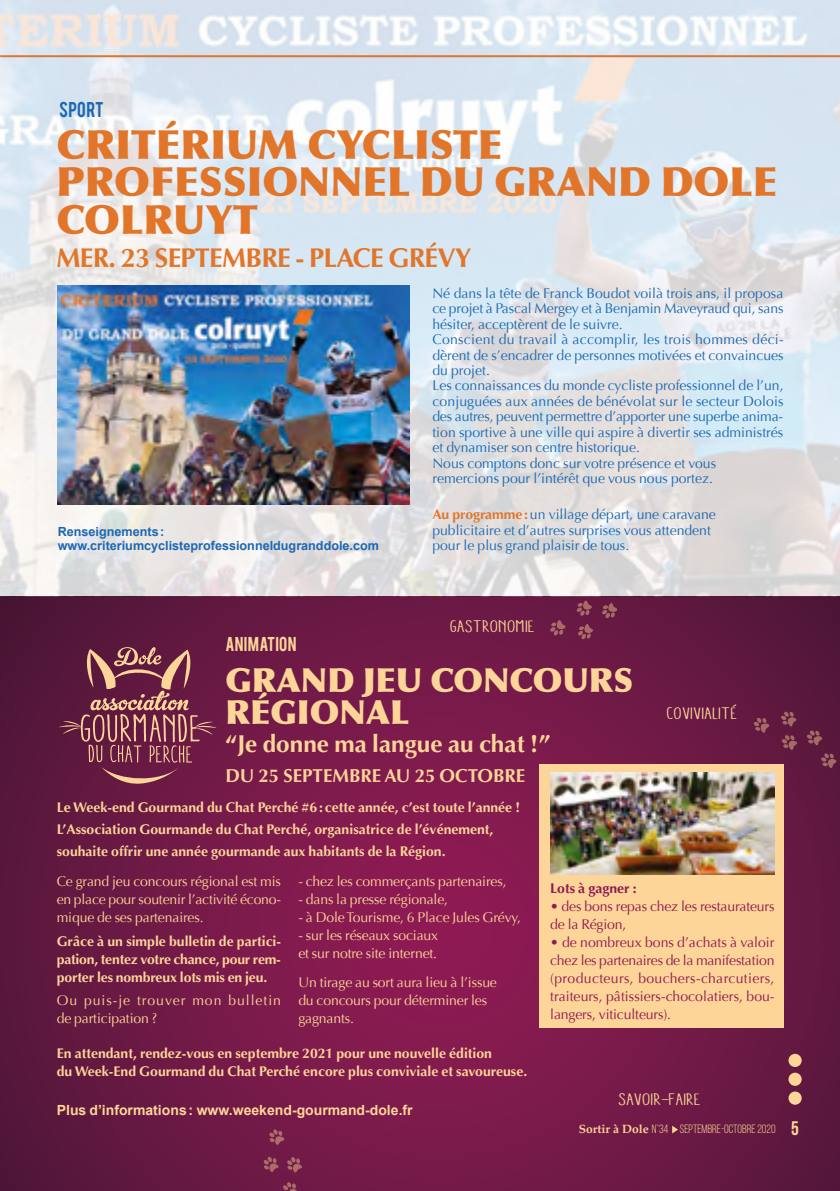
<style>
.page{position:relative;width:840px;height:1191px;background:#fff}
.page>*{position:absolute;margin:0;border:0;box-sizing:border-box;transform-origin:0 0}
.t1{font:900 40.4px/37.6px "Optima";color:#e1762b}
.t2{font:900 33.4px/32px "Optima";color:#fdd598}
.t3{font:700 27px "Optima";letter-spacing:-.025em;color:#e1762b}
.t4{font:700 24.4px "Optima";color:#fdd598}
.t5{font:700 18.6px "Optima";color:#fdd598}
.t6{font:condensed 16.8px "Aracne";color:#fdd598;scale:1.36 1}
.t7{font:16.8px "Bebas";letter-spacing:.01em;color:#1d68b1}
.t8{font:15.8px "Bebas";letter-spacing:.025em;color:#fdd598}
.t9{font:14px/15.4px "Optima";color:#1d68b1}
.t10{font:700 14px/18px "Optima";color:#fdd598}
.t11{font:14px/18px "Optima";letter-spacing:-.01em;color:#fdd598}
.t12{font:14px/18px "Optima";letter-spacing:-.01em;color:#901a53}
.t13{font:700 14px "Arial";color:#fdd598}
.t14{font:14px/18px "Optima";letter-spacing:.07em;color:#fdd598}
.t15{font:700 14px "Optima";color:#901a53}
.t16{font:700 12.6px/14px "Arial";color:#1d68b1}
.t17{font:12px "Bebas Neue";color:#fdd598}
.s1{font-weight:700;color:#e1762b}
.s2{font-family:"Palatino";font-weight:700}
.s3{font-weight:700;font-size:19.6px}
</style>
<div class="page">
<svg style="left:0;top:596px;width:839px;height:595px;background:#6f1946"></svg>
<img style="left:0;top:0;width:839px;height:596px">
<hr style="left:0;top:55px;width:839px;height:2px;background:#e1762b">
<img style="left:58px;top:285px;width:351px;height:220px">
<svg style="left:671px;top:1125px;width:6px;height:8px"></svg>
<div style="left:788px;top:1091px;width:13px;height:13px;background:#fdd598;border-radius:50%"></div>
<div style="left:788px;top:1072px;width:13px;height:13px;background:#fdd598;border-radius:50%"></div>
<div style="left:788px;top:1053px;width:13px;height:14px;background:#fdd598;border-radius:50%"></div>
<svg style="left:753px;top:716px;width:16px;height:17px"></svg>
<svg style="left:780px;top:709px;width:16px;height:17px"></svg>
<svg style="left:781px;top:733px;width:15px;height:17px"></svg>
<svg style="left:806px;top:728px;width:15px;height:17px"></svg>
<svg style="left:820px;top:751px;width:16px;height:17px"></svg>
<svg style="left:550px;top:620px;width:15px;height:16px"></svg>
<svg style="left:577px;top:624px;width:15px;height:18px"></svg>
<svg style="left:576px;top:600px;width:15px;height:17px"></svg>
<svg style="left:601px;top:603px;width:16px;height:17px"></svg>
<svg style="left:268px;top:1129px;width:16px;height:16px"></svg>
<svg style="left:261px;top:1156px;width:17px;height:16px"></svg>
<svg style="left:285px;top:1157px;width:17px;height:15px"></svg>
<svg style="left:281px;top:1182px;width:17px;height:9px"></svg>
<svg style="left:59px;top:647px;width:158px;height:138px;background:#7c384f"></svg>
<div style="left:539px;top:764px;width:244px;height:263px;background:#fdd598"></div>
<img style="left:550px;top:772px;width:224px;height:102px">
<p class="t7" style="left:59px;top:97px;width:46px">SPORT</p>
<h1 class="t1" style="left:56px;top:126px;width:722px">CRITÉRIUM CYCLISTE<br>PROFESSIONNEL DU GRAND DOLE<br>COLRUYT</h1>
<h3 class="t3" style="left:56px;top:242px;width:416px">MER. 23 SEPTEMBRE - PLACE GRÉVY</h3>
<p class="t16" style="left:58px;top:525px;width:322px">Renseignements: www.criteriumcyclisteprofessionneldugranddole.com</p>
<p class="t9" style="left:432px;top:286px;width:353px">Né dans la tête de Franck Boudot voilà trois ans, il proposa ce projet à Pascal Mergey et à Benjamin Maveyraud qui, sans hésiter, acceptèrent de le suivre.<br>Conscient du travail à accomplir, les trois hommes déci&shy;dèrent de s’encadrer de personnes motivées et convaincues du projet.<br>Les connaissances du monde cycliste professionnel de l’un, conjuguées aux années de bénévolat sur le secteur Dolois des autres, peuvent permettre d’apporter une superbe anima&shy;tion sportive à une ville qui aspire à divertir ses administrés et dynamiser son centre historique.<br>Nous comptons donc sur votre présence et vous remercions pour l’intérêt que vous nous portez.</p>
<p class="t9" style="left:432px;top:507px;width:285px"><span class="s1">Au programme :</span>un village départ, une caravane publicitaire et d’autres surprises vous attendent pour le plus grand plaisir de tous.</p>
<p class="t6" style="left:450px;top:617px;width:64px">GASTRONOMIE</p>
<p class="t8" style="left:225px;top:632px;width:73px">ANIMATION</p>
<h2 class="t2" style="left:225px;top:664px;width:409px">GRAND JEU CONCOURS<br>RÉGIONAL</h2>
<h3 class="t4" style="left:225px;top:729px;width:326px">“Je donne ma langue au chat !”</h3>
<h3 class="t5" style="left:225px;top:765px;width:301px">DU 25 SEPTEMBRE AU 25 OCTOBRE</h3>
<p class="t10" style="left:57px;top:796px;width:464px;line-height:22px">Le Week-end Gourmand du Chat Perché #6:cette année, c’est toute l’année !<br>L’Association Gourmande du Chat Perché, organisatrice de l’événement, souhaite offrir une année gourmande aux habitants de la Région.</p>
<p class="t6" style="left:666px;top:704px;width:54px">COVIVIALITÉ</p>
<p class="t11" style="left:57px;top:872px;width:226px;text-align:justify">Ce grand jeu concours régional est mis en place pour soutenir l’activité écono&shy;mique de ses partenaires.</p>
<p class="t10" style="left:57px;top:932px;width:226px;text-align:justify">Grâce à un simple bulletin de partici&shy;pation, tentez votre chance, pour rem&shy;porter les nombreux lots mis en jeu.</p>
<p class="t14" style="left:57px;top:991px;width:226px">Ou puis-je trouver mon bulletin de participation ?</p>
<p class="t11" style="left:298px;top:872px;width:210px">- chez les commerçants partenaires,</p>
<p class="t11" style="left:298px;top:890px;width:151px">- dans la presse régionale,</p>
<p class="t11" style="left:298px;top:908px;width:224px">- à Dole Tourisme, 6 Place Jules Grévy,</p>
<p class="t11" style="left:298px;top:926px;width:141px">- sur les réseaux sociaux et sur notre site internet.</p>
<p class="t11" style="left:298px;top:973px;width:200px">Un tirage au sort aura lieu à l’issue du concours pour déterminer les gagnants.</p>
<p class="t10" style="left:57px;top:1044px;width:472px">En attendant, rendez-vous en septembre 2021 pour une nouvelle édition<br>du Week-End Gourmand du Chat Perché encore plus conviviale et savoureuse.</p>
<p class="t13" style="left:57px;top:1100px;width:357px">Plus d’informations: www.weekend-gourmand-dole.fr</p>
<p class="t15" style="left:550px;top:880px;width:88px">Lots à gagner :</p>
<p class="t12" style="left:550px;top:897px;width:226px">• des bons repas chez les restaurateurs de la Région,</p>
<p class="t12" style="left:550px;top:933px;width:226px;text-align:justify">• de nombreux bons d’achats à valoir chez les partenaires de la manifestation (producteurs, bouchers-charcutiers, traiteurs, pâtissiers-chocolatiers, bou&shy;langers, viticulteurs).</p>
<p class="t6" style="left:618px;top:1090px;width:62px">SAVOIR-FAIRE</p>
<p class="t17" style="left:578px;top:1122px;width:221px"><span class="s2">Sortir à Dole</span> N°34 SEPTEMBRE-OCTOBRE 2020 <span class="s3">5</span></p>
</div>
